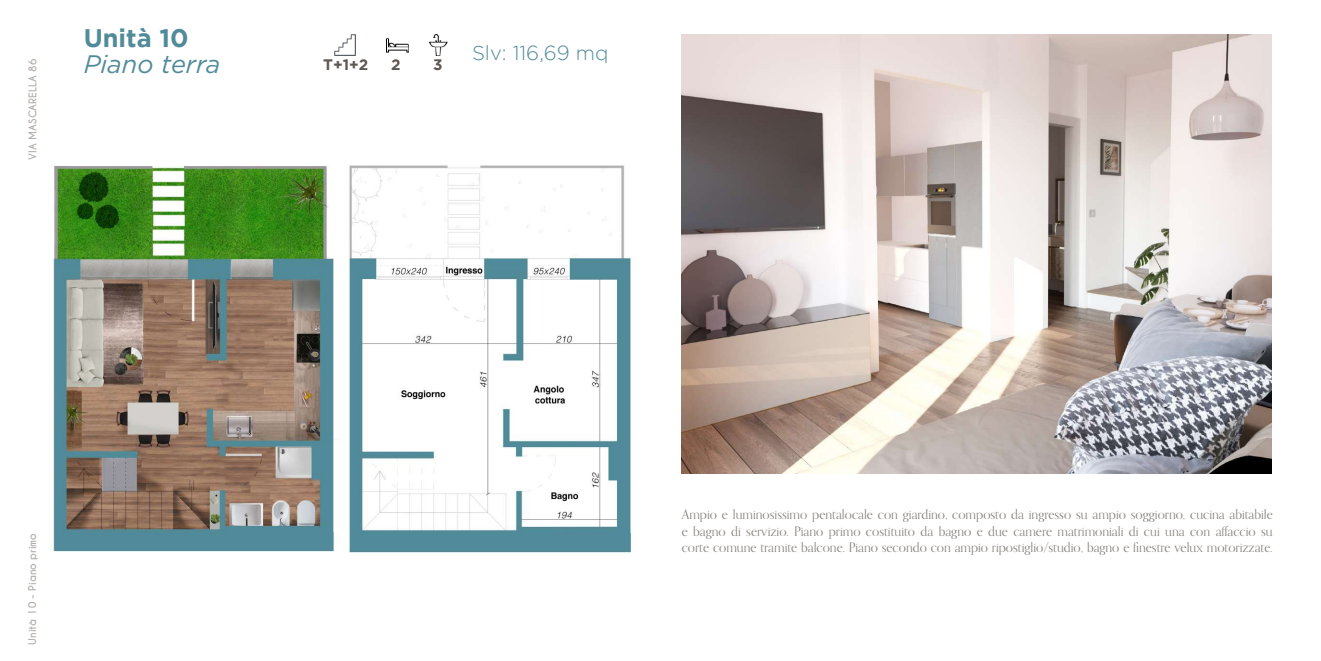
<style>
.page{position:relative;width:1321px;height:661px;background:#fff}
.page>*{position:absolute;margin:0;border:0;box-sizing:border-box;transform-origin:0 0}
.t1{font:italic 25.3px "Gotham";color:#518b99}
.t2{font:700 25.3px "Gotham";color:#518b99}
.t3{font:300 20.3px "Gotham";color:#518b99}
.t4{font:700 15.2px "Gotham";color:#5e5853}
.t5{font:13.2px/16.2px "Orpheus Pro";color:#85817c;text-align:justify}
.t6{font:700 10.1px "Caviar Dreams";color:#b3aea9}
</style>
<div class="page">
<img style="left:53px;top:165px;width:286px;height:386px">
<img style="left:348px;top:165px;width:287px;height:387px">
<img style="left:334px;top:34px;width:22px;height:22px">
<img style="left:387px;top:38px;width:21px;height:15px">
<img style="left:428px;top:34px;width:20px;height:22px">
<img style="left:681px;top:34px;width:590px;height:439px">
<p class="t6" style="left:27px;top:160px;width:102px;rotate:-90deg">VIA MASCARELLA 86</p>
<h1 class="t2" style="left:84px;top:24px;width:106px">Unità 10</h1>
<h1 class="t1" style="left:84px;top:50px;width:138px">Piano terra</h1>
<p class="t4" style="left:323px;top:56px;width:47px">T+1+2</p>
<p class="t4" style="left:391px;top:56px;width:11px">2</p>
<p class="t4" style="left:433px;top:56px;width:11px">3</p>
<h2 class="t3" style="left:472px;top:41px;width:138px">Slv: 116,69 mq</h2>
<p class="t6" style="left:26px;top:644px;width:113px;rotate:-90deg">Unità 10 - Piano primo</p>
<p class="t5" style="left:682px;top:506px;width:593px">Ampio e luminosissimo pentalocale con giardino, composto da ingresso su ampio soggiorno, cucina abitabile e bagno di servizio. Piano primo costituito da bagno e due camere matrimoniali di cui una con affaccio su corte comune tramite balcone. Piano secondo con ampio ripostiglio/studio, bagno e finestre velux motorizzate.</p>
</div>
